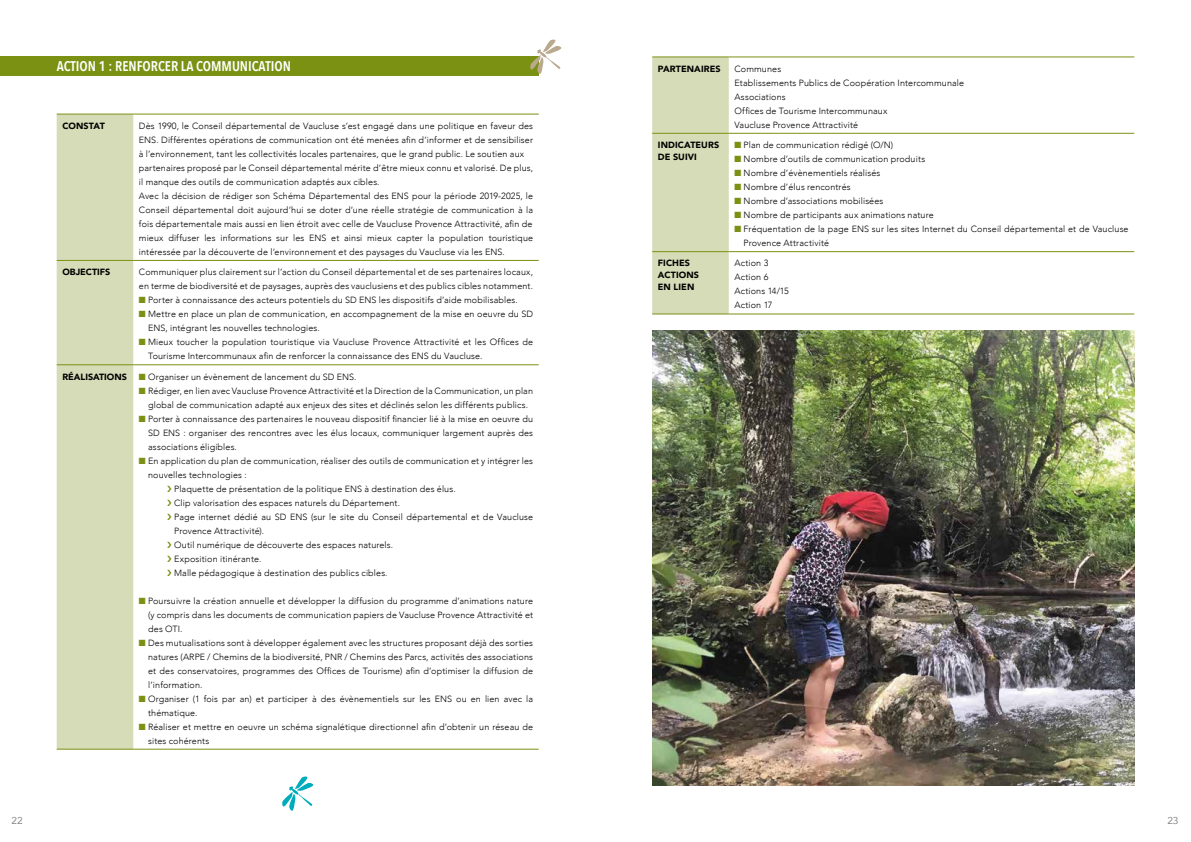
<style>
.page{position:relative;width:1191px;height:842px;background:#fff}
.page>*{position:absolute;margin:0;border:0;box-sizing:border-box;transform-origin:0 0}
.t1{font:600 14px "Avenir Next Condensed";color:#fff}
.t2{font:10px "Avenir";color:#878787}
.t3{font:300 9px/14px "Avenir";letter-spacing:.015em;color:#000}
.t4{font:900 9px/12px "Avenir";letter-spacing:.01em;color:#000}
.s1{color:#7a9113}
</style>
<div class="page">
<div style="left:0;top:57px;width:539px;height:19px;background:#7a9113"></div>
<div style="left:57px;top:115px;width:76px;height:634px;background:#d5dcb7"></div>
<hr style="left:57px;top:114px;width:76px;height:1px;background:#7a9113">
<hr style="left:133px;top:114px;width:406px;height:1px;background:#7a9113">
<hr style="left:57px;top:260px;width:76px;height:1px;background:#7a9113">
<hr style="left:133px;top:260px;width:406px;height:1px;background:#7a9113">
<hr style="left:57px;top:364px;width:76px;height:1px;background:#7a9113">
<hr style="left:133px;top:364px;width:406px;height:1px;background:#7a9113">
<hr style="left:57px;top:749px;width:76px;height:1px;background:#7a9113">
<hr style="left:133px;top:749px;width:406px;height:1px;background:#7a9113">
<div style="left:652px;top:58px;width:77px;height:256px;background:#d5dcb7"></div>
<hr style="left:652px;top:57px;width:77px;height:1px;background:#7a9113">
<hr style="left:729px;top:57px;width:405px;height:1px;background:#7a9113">
<hr style="left:652px;top:133px;width:77px;height:1px;background:#7a9113">
<hr style="left:729px;top:133px;width:405px;height:1px;background:#7a9113">
<hr style="left:652px;top:251px;width:77px;height:1px;background:#7a9113">
<hr style="left:729px;top:251px;width:405px;height:1px;background:#7a9113">
<hr style="left:652px;top:314px;width:77px;height:1px;background:#7a9113">
<hr style="left:729px;top:314px;width:405px;height:1px;background:#7a9113">
<svg style="left:530px;top:39px;width:31px;height:35px"></svg>
<img style="left:652px;top:331px;width:482px;height:454px">
<svg style="left:282px;top:776px;width:31px;height:35px"></svg>
<h1 class="t1" style="left:57px;top:54px;width:236px">ACTION 1 : RENFORCER LA COMMUNICATION</h1>
<p class="t4" style="left:62px;top:119px;width:44px">CONSTAT</p>
<p class="t3" style="left:139px;top:119px;width:396px">Dès 1990, le Conseil départemental de Vaucluse s’est engagé dans une politique en faveur des ENS. Différentes opérations de communication ont été menées afin d’informer et de sensibiliser à l’environnement, tant les collectivités locales partenaires, que le grand public. Le soutien aux partenaires proposé par le Conseil départemental mérite d’être mieux connu et valorisé. De plus, il manque des outils de communication adaptés aux cibles.<br>Avec la décision de rédiger son Schéma Départemental des ENS pour la période 2019-2025, le Conseil départemental doit aujourd’hui se doter d’une réelle stratégie de communication à la fois départementale mais aussi en lien étroit avec celle de Vaucluse Provence Attractivité, afin de mieux diffuser les informations sur les ENS et ainsi mieux capter la population touristique intéressée par la découverte de l’environnement et des paysages du Vaucluse via les ENS.</p>
<p class="t4" style="left:62px;top:266px;width:49px">OBJECTIFS</p>
<p class="t3" style="left:139px;top:265px;width:396px">Communiquer plus clairement sur l’action du Conseil départemental et de ses partenaires locaux, en terme de biodiversité et de paysages, auprès des vauclusiens et des publics cibles notamment.</p>
<p class="t3" style="left:139px;top:293px;width:380px"><span class="s1">■</span> Porter à connaissance des acteurs potentiels du SD ENS les dispositifs d’aide mobilisables.</p>
<p class="t3" style="left:148px;top:307px;width:386px;text-indent:-9px"><span class="s1">■</span> Mettre en place un plan de communication, en accompagnement de la mise en oeuvre du SD<br>ENS, intégrant les nouvelles technologies.</p>
<p class="t3" style="left:148px;top:335px;width:386px;text-indent:-9px"><span class="s1">■</span> Mieux toucher la population touristique via Vaucluse Provence Attractivité et les Offices de<br>Tourisme Intercommunaux afin de renforcer la connaissance des ENS du Vaucluse.</p>
<p class="t4" style="left:62px;top:370px;width:66px">RÉALISATIONS</p>
<p class="t3" style="left:139px;top:369px;width:219px"><span class="s1">■</span> Organiser un évènement de lancement du SD ENS.</p>
<p class="t3" style="left:139px;top:383px;width:395px;text-align:center"><span class="s1">■</span> Rédiger, en lien avec Vaucluse Provence Attractivité et la Direction de la Communication, un plan global de communication adapté aux enjeux des sites et déclinés selon les différents publics.</p>
<p class="t3" style="left:148px;top:411px;width:386px;text-align:justify;text-indent:-9px"><span class="s1">■</span> Porter à connaissance des partenaires le nouveau dispositif financier lié à la mise en oeuvre du SD ENS : organiser des rencontres avec les élus locaux, communiquer largement auprès des associations éligibles.</p>
<p class="t3" style="left:139px;top:453px;width:395px"><span class="s1">■</span> En application du plan de communication, réaliser des outils de communication et y intégrer les</p>
<p class="t3" style="left:148px;top:467px;width:100px">nouvelles technologies :</p>
<p class="t3" style="left:174px;top:481px;width:283px">Plaquette de présentation de la politique ENS à destination des élus.</p>
<p class="t3" style="left:174px;top:495px;width:227px">Clip valorisation des espaces naturels du Département.</p>
<p class="t3" style="left:174px;top:509px;width:360px">Page internet dédié au SD ENS (sur le site du Conseil départemental et de Vaucluse</p>
<p class="t3" style="left:174px;top:523px;width:91px">Provence Attractivité).</p>
<p class="t3" style="left:174px;top:537px;width:220px">Outil numérique de découverte des espaces naturels.</p>
<p class="t3" style="left:174px;top:551px;width:89px">Exposition itinérante.</p>
<p class="t3" style="left:174px;top:565px;width:215px">Malle pédagogique à destination des publics cibles.</p>
<p class="t3" style="left:148px;top:593px;width:386px;text-align:justify;text-indent:-9px"><span class="s1">■</span> Poursuivre la création annuelle et développer la diffusion du programme d’animations nature (y compris dans les documents de communication papiers de Vaucluse Provence Attractivité et des OTI.</p>
<p class="t3" style="left:148px;top:635px;width:386px;text-align:justify;text-indent:-9px"><span class="s1">■</span> Des mutualisations sont à développer également avec les structures proposant déjà des sorties natures (ARPE / Chemins de la biodiversité, PNR / Chemins des Parcs, activités des associations et des conservatoires, programmes des Offices de Tourisme) afin d’optimiser la diffusion de l’information.</p>
<p class="t3" style="left:148px;top:691px;width:386px;text-indent:-9px"><span class="s1">■</span> Organiser (1 fois par an) et participer à des évènementiels sur les ENS ou en lien avec la thématique.</p>
<p class="t3" style="left:148px;top:719px;width:386px;text-indent:-9px"><span class="s1">■</span> Réaliser et mettre en oeuvre un schéma signalétique directionnel afin d’obtenir un réseau de sites cohérents</p>
<p class="t4" style="left:658px;top:62px;width:64px">PARTENAIRES</p>
<p class="t3" style="left:734px;top:62px;width:231px">Communes<br>Etablissements Publics de Coopération Intercommunale<br>Associations<br>Offices de Tourisme Intercommunaux<br>Vaucluse Provence Attractivité</p>
<p class="t4" style="left:658px;top:139px;width:63px">INDICATEURS<br>DE SUIVI</p>
<p class="t3" style="left:734px;top:138px;width:160px"><span class="s1">■</span> Plan de communication rédigé (O/N)</p>
<p class="t3" style="left:734px;top:152px;width:192px"><span class="s1">■</span> Nombre d’outils de communication produits</p>
<p class="t3" style="left:734px;top:166px;width:147px"><span class="s1">■</span> Nombre d’évènementiels réalisés</p>
<p class="t3" style="left:734px;top:180px;width:118px"><span class="s1">■</span> Nombre d’élus rencontrés</p>
<p class="t3" style="left:734px;top:194px;width:150px"><span class="s1">■</span> Nombre d’associations mobilisées</p>
<p class="t3" style="left:734px;top:208px;width:201px"><span class="s1">■</span> Nombre de participants aux animations nature</p>
<p class="t3" style="left:743px;top:222px;width:386px;text-indent:-9px"><span class="s1">■</span> Fréquentation de la page ENS sur les sites Internet du Conseil départemental et de Vaucluse<br>Provence Attractivité</p>
<p class="t4" style="left:658px;top:257px;width:43px">FICHES<br>ACTIONS<br>EN LIEN</p>
<p class="t3" style="left:734px;top:256px;width:56px">Action 3<br>Action 6<br>Actions 14/15<br>Action 17</p>
<p class="t2" style="left:12px;top:813px;width:13px">22</p>
<p class="t2" style="left:1167px;top:813px;width:13px">23</p>
</div>
